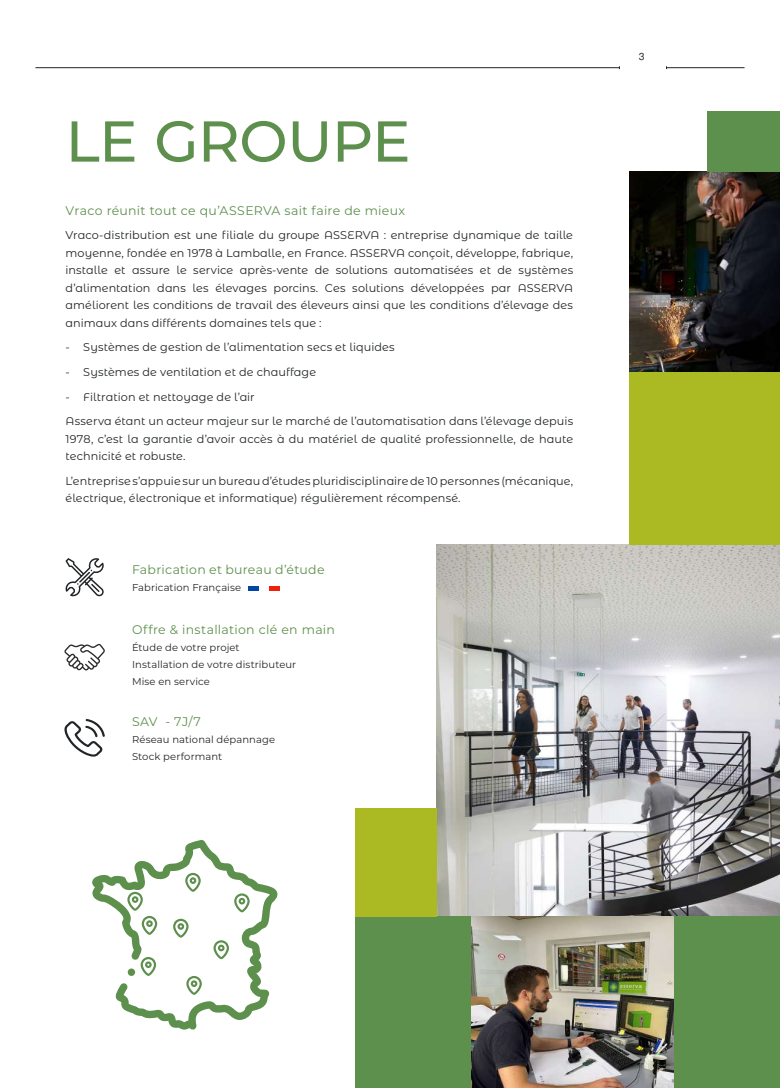
<style>
.page{position:relative;width:780px;height:1088px;background:#fff}
.page>*{position:absolute;margin:0;border:0;box-sizing:border-box;transform-origin:0 0}
.t1{font:500 57.5px "Montserrat";letter-spacing:-.015em;color:#5d8f4d}
.t2{font:12.5px "Montserrat";letter-spacing:.025em;color:#5d904d}
.t3{font:11.25px/17.5px "Montserrat";letter-spacing:.005em;color:#212527}
.t4{font:10px/17.1px "Montserrat";letter-spacing:.01em;color:#212527}
.t5{font:10px "Pragmatica";color:#212527}
</style>
<div class="page">
<hr style="left:666px;top:67px;width:78px;height:1px;background:#212527">
<hr style="left:35px;top:67px;width:584px;height:1px;background:#212527">
<img style="left:436px;top:544px;width:344px;height:372px">
<img style="left:629px;top:172px;width:151px;height:200px">
<svg style="left:64px;top:644px;width:41px;height:26px"></svg>
<svg style="left:65px;top:558px;width:39px;height:39px"></svg>
<svg style="left:64px;top:719px;width:41px;height:37px"></svg>
<div style="left:355px;top:916px;width:116px;height:172px;background:#5d8f4d"></div>
<div style="left:673px;top:916px;width:107px;height:172px;background:#5d904d"></div>
<div style="left:629px;top:372px;width:151px;height:172px;background:#abba22"></div>
<img style="left:471px;top:916px;width:202px;height:172px">
<svg style="left:92px;top:840px;width:186px;height:190px"></svg>
<svg style="left:185px;top:873px;width:16px;height:19px"></svg>
<svg style="left:234px;top:893px;width:16px;height:19px"></svg>
<svg style="left:141px;top:957px;width:15px;height:19px"></svg>
<svg style="left:186px;top:976px;width:16px;height:19px"></svg>
<svg style="left:173px;top:919px;width:15px;height:19px"></svg>
<svg style="left:213px;top:940px;width:16px;height:19px"></svg>
<svg style="left:127px;top:892px;width:30px;height:43px"></svg>
<div style="left:128px;top:968px;width:7px;height:8px;background:#5d8f4d;border-radius:50%"></div>
<div style="left:707px;top:111px;width:73px;height:61px;background:#5d8f4d"></div>
<div style="left:355px;top:808px;width:81px;height:108px;background:#abba22"></div>
<hr style="left:248px;top:586px;width:10px;height:4px;background:#0145a6">
<hr style="left:269px;top:586px;width:10px;height:4px;background:#f0200c">
<h1 class="t1" style="left:66px;top:101px;width:346px">LE GROUPE</h1>
<p class="t2" style="left:66px;top:202px;width:341px">Vraco réunit tout ce qu’ASSERVA sait faire de mieux</p>
<p class="t3" style="left:66px;top:226px;width:509px;text-align:justify">Vraco-distribution est une filiale du groupe ASSERVA : entreprise dynamique de taille moyenne, fondée en 1978 à Lamballe, en France. ASSERVA conçoit, développe, fabrique, installe et assure le service après-vente de solutions automatisées et de systèmes d’alimentation dans les élevages porcins. Ces solutions développées par ASSERVA améliorent les conditions de travail des éleveurs ainsi que les conditions d’élevage des animaux dans différents domaines tels que :</p>
<p class="t3" style="left:66px;top:338px;width:331px">- Systèmes de gestion de l’alimentation secs et liquides</p>
<p class="t3" style="left:66px;top:363px;width:252px">- Systèmes de ventilation et de chauffage</p>
<p class="t3" style="left:66px;top:384px;width:509px;line-height:24.6px">- Filtration et nettoyage de l’air<br>Asserva étant un acteur majeur sur le marché de l’automatisation dans l’élevage depuis</p>
<p class="t3" style="left:66px;top:429px;width:509px">1978, c’est la garantie d’avoir accès à du matériel de qualité professionnelle, de haute technicité et robuste.</p>
<p class="t3" style="left:66px;top:471px;width:509px">L’entreprise s’appuie sur un bureau d’études pluridisciplinaire de 10 personnes (mécanique, électrique, électronique et informatique) régulièrement récompensé.</p>
<p class="t2" style="left:132px;top:561px;width:194px">Fabrication et bureau d’étude</p>
<p class="t4" style="left:132px;top:578px;width:111px">Fabrication Française</p>
<p class="t2" style="left:132px;top:621px;width:204px">Offre &amp; installation clé en main</p>
<p class="t4" style="left:132px;top:639px;width:166px">Étude de votre projet<br>Installation de votre distributeur<br>Mise en service</p>
<p class="t2" style="left:132px;top:713px;width:70px">SAV - 7J/7</p>
<p class="t4" style="left:132px;top:730px;width:145px">Réseau national dépannage<br>Stock performant</p>
<p class="t5" style="left:638px;top:51px;width:7px">3</p>
</div>
